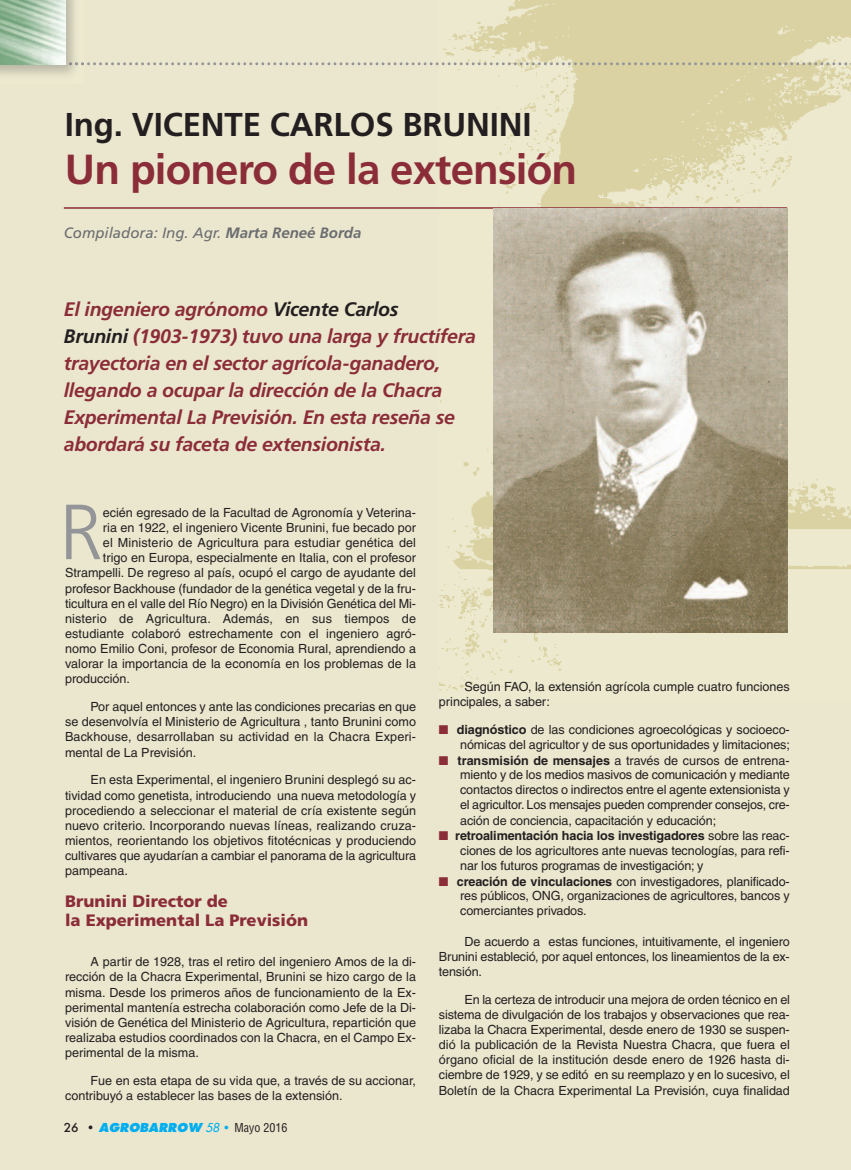
<style>
.page{position:relative;width:851px;height:1170px;background:#fff}
.page>*{position:absolute;margin:0;border:0;box-sizing:border-box;transform-origin:0 0}
.t1{font:300 78px "Frutiger";color:#939598}
.t2{font:700 42px "Frutiger";letter-spacing:-.02em;color:#8b2d39}
.t3{font:700 33px "Frutiger";letter-spacing:-.005em;color:#231f20}
.t4{font:italic 700 19.5px/27px "Frutiger";letter-spacing:-.015em;color:#8b2d39}
.t5{font:900 16.5px/19.8px "Frutiger";color:#8b2d39}
.t6{font:italic 15px "Frutiger";color:#6c6d70}
.t7{font:12.6px/15.1px "Helvetica";color:#231f20;text-align:justify}
.t8{font:italic 800 12px "Futura";letter-spacing:.005em;color:#00aeef}
.s1{font-weight:700}
.s2{color:#231f20}
.s3{font-weight:500;font-style:normal;color:#231f20}
.s4{font-weight:400}
.s5{font-family:"Helvetica";font-weight:400;font-style:normal;font-stretch:condensed}
.s6{font-family:"Helvetica";font-weight:400;font-style:normal;font-stretch:condensed;color:#231f20}
.s7{color:#8b2d39}
</style>
<div class="page">
<div style="left:0;top:0;width:850px;height:1169px;background:#ebe7ce"></div>
<img style="left:439px;top:0;width:411px;height:691px">
<svg style="left:87px;top:62px;width:763px;height:3px"></svg>
<img style="left:0;top:0;width:84px;height:75px">
<img style="left:2px;top:62px;width:79px;height:3px">
<img style="left:0;top:0;width:65px;height:64px">
<hr style="left:64px;top:207px;width:723px;height:2px;background:#8b2d39">
<img style="left:493px;top:209px;width:294px;height:423px">
<h3 class="t3" style="left:65px;top:111px;width:468px">Ing. VICENTE CARLOS BRUNINI</h3>
<h2 class="t2" style="left:65px;top:153px;width:513px">Un pionero de la extensión</h2>
<p class="t6" style="left:64px;top:227px;width:299px">Compiladora: Ing. Agr. <span class="s1">Marta Reneé Borda</span></p>
<p class="t4" style="left:64px;top:297px;width:413px">El ingeniero agrónomo <span class="s2">Vicente Carlos<br>Brunini</span> (1903-1973) tuvo una larga y fructífera trayectoria en el sector agrícola-ganadero, llegando a ocupar la dirección de la Chacra Experimental La Previsión. En esta reseña se abordará su faceta de extensionista.</p>
<h1 class="t1" style="left:59px;top:500px;width:45px">R</h1>
<p class="t7" style="left:103px;top:506px;width:315px">ecién egresado de la Facultad de Agronomía y Veterina-</p>
<p class="t7" style="left:103px;top:521px;width:315px">ria en 1922, el ingeniero Vicente Brunini, fue becado por</p>
<p class="t7" style="left:103px;top:536px;width:315px">el Ministerio de Agricultura para estudiar genética del</p>
<p class="t7" style="left:103px;top:551px;width:315px">trigo en Europa, especialmente en Italia, con el profesor</p>
<p class="t7" style="left:65px;top:566px;width:352px">Strampelli. De regreso al país, ocupó el cargo de ayudante del</p>
<p class="t7" style="left:65px;top:581px;width:352px">profesor Backhouse (fundador de la genética vegetal y de la fru-</p>
<p class="t7" style="left:65px;top:596px;width:352px">ticultura en el valle del Río Negro) en la División Genética del Mi-</p>
<p class="t7" style="left:65px;top:612px;width:352px">nisterio de Agricultura. Además, en sus tiempos de</p>
<p class="t7" style="left:65px;top:627px;width:352px">estudiante colaboró estrechamente con el ingeniero agró-</p>
<p class="t7" style="left:65px;top:642px;width:352px">nomo Emilio Coni, profesor de Economia Rural, aprendiendo a</p>
<p class="t7" style="left:65px;top:657px;width:352px">valorar la importancia de la economía en los problemas de la</p>
<p class="t7" style="left:65px;top:672px;width:67px">producción.</p>
<p class="t7" style="left:65px;top:700px;width:352px;text-indent:26px">Por aquel entonces y ante las condiciones precarias en que se desenvolvía el Ministerio de Agricultura , tanto Brunini como Backhouse, desarrollaban su actividad en la Chacra Experi&shy;mental de La Previsión.</p>
<p class="t7" style="left:65px;top:773px;width:352px;text-indent:26px">En esta Experimental, el ingeniero Brunini desplegó su ac&shy;tividad como genetista, introduciendo una nueva metodología y procediendo a seleccionar el material de cría existente según nuevo criterio. Incorporando nuevas líneas, realizando cruza&shy;mientos, reorientando los objetivos fitotécnicas y produciendo cultivares que ayudarían a cambiar el panorama de la agricultura pampeana.</p>
<h3 class="t5" style="left:65px;top:892px;width:244px">Brunini Director de<br>la Experimental La Previsión</h3>
<p class="t7" style="left:65px;top:955px;width:352px;text-indent:26px">A partir de 1928, tras el retiro del ingeniero Amos de la di&shy;rección de la Chacra Experimental, Brunini se hizo cargo de la misma. Desde los primeros años de funcionamiento de la Ex&shy;perimental mantenía estrecha colaboración como Jefe de la Di&shy;visión de Genética del Ministerio de Agricultura, repartición que realizaba estudios coordinados con la Chacra, en el Campo Ex&shy;perimental de la misma.</p>
<p class="t7" style="left:65px;top:1074px;width:352px;text-indent:26px">Fue en esta etapa de su vida que, a través de su accionar, contribuyó a establecer las bases de la extensión.</p>
<p class="t8" style="left:64px;top:1122px;width:225px"><span class="s3">26 •</span> AGROBARROW <span class="s4">58</span> <span class="s5">•</span> <span class="s6">Mayo 2016</span></p>
<p class="t7" style="left:439px;top:680px;width:352px;text-indent:26px">Según FAO, la extensión agrícola cumple cuatro funciones principales, a saber:</p>
<p class="t7" style="left:439px;top:723px;width:352px;line-height:14.5px;text-align:right"><span class="s7">■</span> <span class="s1">diagnóstico</span> de las condiciones agroecológicas y socioeco&shy;nómicas del agricultor y de sus oportunidades y limitaciones;</p>
<p class="t7" style="left:460px;top:753px;width:331px;text-indent:-21px"><span class="s7">■</span> <span class="s1">transmisión de mensajes</span> a través de cursos de entrena&shy;miento y de los medios masivos de comunicación y mediante contactos directos o indirectos entre el agente extensionista y el agricultor. Los mensajes pueden comprender consejos, cre&shy;ación de conciencia, capacitación y educación;</p>
<p class="t7" style="left:460px;top:829px;width:331px;text-indent:-21px"><span class="s7">■</span> <span class="s1">retroalimentación hacia los investigadores</span> sobre las reac&shy;ciones de los agricultores ante nuevas tecnologías, para refi&shy;nar los futuros programas de investigación; y</p>
<p class="t7" style="left:460px;top:874px;width:331px;text-indent:-21px"><span class="s7">■</span> <span class="s1">creación de vinculaciones</span> con investigadores, planificado&shy;res públicos, ONG, organizaciones de agricultores, bancos y comerciantes privados.</p>
<p class="t7" style="left:439px;top:934px;width:352px;text-indent:26px">De acuerdo a estas funciones, intuitivamente, el ingeniero Brunini estableció, por aquel entonces, los lineamientos de la ex&shy;tensión.</p>
<p class="t7" style="left:439px;top:992px;width:352px;text-indent:26px">En la certeza de introducir una mejora de orden técnico en el sistema de divulgación de los trabajos y observaciones que rea&shy;lizaba la Chacra Experimental, desde enero de 1930 se suspen&shy;dió la publicación de la Revista Nuestra Chacra, que fuera el órgano oficial de la institución desde enero de 1926 hasta di&shy;ciembre de 1929, y se editó en su reemplazo y en lo sucesivo, el Boletín de la Chacra Experimental La Previsión, cuya finalidad</p>
</div>
